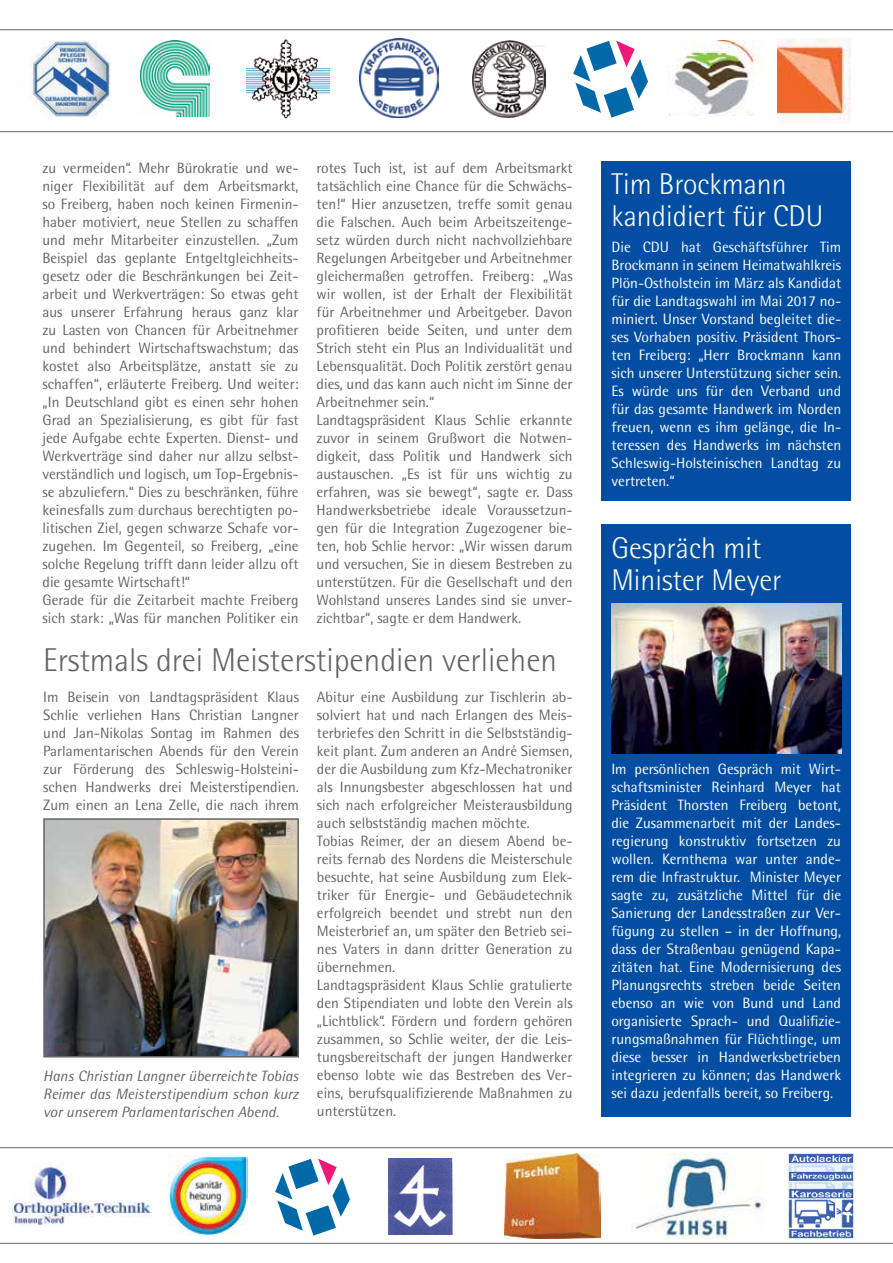
<style>
.page{position:relative;width:893px;height:1263px;background:#fff}
.page>*{position:absolute;margin:0;border:0;box-sizing:border-box;transform-origin:0 0}
.t1{font:300 33px "Rotis Semi Sans";color:#636466}
.t2{font:300 30px/31.5px "Rotis Semi Sans";color:#fff}
.t3{font:15px/18px "Rotis Semi Sans";color:#636466}
.t4{font:15px/18px "Rotis Semi Sans";color:#fff;text-align:justify}
.t5{font:italic 15px/18px "Rotis Semi Sans";color:#636466;text-align:justify}
</style>
<div class="page">
<svg style="left:0;top:29px;width:893px;height:103px"></svg>
<img style="left:2px;top:40px;width:136px;height:78px">
<img style="left:360px;top:38px;width:79px;height:79px">
<img style="left:246px;top:38px;width:84px;height:85px">
<img style="left:473px;top:40px;width:72px;height:77px">
<img style="left:661px;top:40px;width:107px;height:75px">
<img style="left:777px;top:38px;width:74px;height:85px">
<svg style="left:0;top:1147px;width:893px;height:97px"></svg>
<img style="left:12px;top:1166px;width:139px;height:59px">
<img style="left:168px;top:1156px;width:80px;height:79px">
<img style="left:389px;top:1158px;width:63px;height:76px">
<img style="left:505px;top:1153px;width:96px;height:85px">
<img style="left:632px;top:1153px;width:133px;height:85px">
<img style="left:788px;top:1153px;width:65px;height:85px">
<img style="left:140px;top:41px;width:70px;height:76px">
<svg style="left:573px;top:41px;width:75px;height:77px"></svg>
<svg style="left:275px;top:1158px;width:75px;height:77px"></svg>
<div style="left:601px;top:162px;width:250px;height:339px;background:#034ea2"></div>
<img style="left:46px;top:821px;width:250px;height:233px">
<div style="left:43px;top:818px;width:256px;height:239px;border:2px solid #636466"></div>
<div style="left:601px;top:524px;width:250px;height:593px;background:#034ea2"></div>
<img style="left:611px;top:604px;width:230px;height:150px">
<p class="t3" style="left:43px;top:159px;width:258px">zu vermeiden“. Mehr Bürokratie und we&shy;niger Flexibilität auf dem Arbeitsmarkt, so Freiberg, haben noch keinen Firmenin&shy;haber motiviert, neue Stellen zu schaffen und mehr Mitarbeiter einzustellen. „Zum Beispiel das geplante Entgeltgleichheits&shy;gesetz oder die Beschränkungen bei Zeit&shy;arbeit und Werkverträgen: So etwas geht aus unserer Erfahrung heraus ganz klar zu Lasten von Chancen für Arbeitnehmer und behindert Wirtschaftswachstum; das kostet also Arbeitsplätze, anstatt sie zu schaffen“, erläuterte Freiberg. Und weiter: „In Deutschland gibt es einen sehr hohen Grad an Spezialisierung, es gibt für fast jede Aufgabe echte Experten. Dienst- und Werkverträge sind daher nur allzu selbst&shy;verständlich und logisch, um Top-Ergebnis&shy;se abzuliefern.“ Dies zu beschränken, führe keinesfalls zum durchaus berechtigten po&shy;litischen Ziel, gegen schwarze Schafe vor&shy;zugehen. Im Gegenteil, so Freiberg, „eine solche Regelung trifft dann leider allzu oft die gesamte Wirtschaft!“<br>Gerade für die Zeitarbeit machte Freiberg sich stark: „Was für manchen Politiker ein</p>
<p class="t3" style="left:317px;top:159px;width:258px">rotes Tuch ist, ist auf dem Arbeitsmarkt tatsächlich eine Chance für die Schwächs&shy;ten!“ Hier anzusetzen, treffe somit genau die Falschen. Auch beim Arbeitszeitenge&shy;setz würden durch nicht nachvollziehbare Regelungen Arbeitgeber und Arbeitnehmer gleichermaßen getroffen. Freiberg: „Was wir wollen, ist der Erhalt der Flexibilität für Arbeitnehmer und Arbeitgeber. Davon profitieren beide Seiten, und unter dem Strich steht ein Plus an Individualität und Lebensqualität. Doch Politik zerstört genau dies, und das kann auch nicht im Sinne der Arbeitnehmer sein.“<br>Landtagspräsident Klaus Schlie erkannte zuvor in seinem Grußwort die Notwen&shy;digkeit, dass Politik und Handwerk sich austauschen. „Es ist für uns wichtig zu erfahren, was sie bewegt“, sagte er. Dass Handwerksbetriebe ideale Voraussetzun&shy;gen für die Integration Zugezogener bie&shy;ten, hob Schlie hervor: „Wir wissen darum und versuchen, Sie in diesem Bestreben zu unterstützen. Für die Gesellschaft und den Wohlstand unseres Landes sind sie unver&shy;zichtbar“, sagte er dem Handwerk.</p>
<h2 class="t2" style="left:612px;top:169px;width:213px">Tim Brockmann kandidiert für CDU</h2>
<p class="t4" style="left:612px;top:238px;width:231px">Die CDU hat Geschäftsführer Tim Brockmann in seinem Heimatwahlkreis Plön-Ostholstein im März als Kandidat für die Landtagswahl im Mai 2017 no&shy;miniert. Unser Vorstand begleitet die&shy;ses Vorhaben positiv. Präsident Thors&shy;ten Freiberg: „Herr Brockmann kann sich unserer Unterstützung sicher sein.<br>Es würde uns für den Verband und für das gesamte Handwerk im Norden freuen, wenn es ihm gelänge, die In&shy;teressen des Handwerks im nächsten Schleswig-Holsteinischen Landtag zu vertreten.“</p>
<h2 class="t2" style="left:611px;top:532px;width:172px">Gespräch mit<br>Minister Meyer</h2>
<h1 class="t1" style="left:43px;top:641px;width:515px">Erstmals drei Meisterstipendien verliehen</h1>
<p class="t3" style="left:43px;top:688px;width:257px;text-align:justify">Im Beisein von Landtagspräsident Klaus Schlie verliehen Hans Christian Langner und Jan-Nikolas Sontag im Rahmen des Parlamentarischen Abends für den Verein zur Förderung des Schleswig-Holsteini&shy;schen Handwerks drei Meisterstipendien.<br>Zum einen an Lena Zelle, die nach ihrem</p>
<p class="t3" style="left:317px;top:688px;width:257px">Abitur eine Ausbildung zur Tischlerin ab&shy;solviert hat und nach Erlangen des Meis&shy;terbriefes den Schritt in die Selbstständig&shy;keit plant. Zum anderen an André Siemsen, der die Ausbildung zum Kfz-Mechatroniker als Innungsbester abgeschlossen hat und sich nach erfolgreicher Meisterausbildung auch selbstständig machen möchte.<br>Tobias Reimer, der an diesem Abend be&shy;reits fernab des Nordens die Meisterschule besuchte, hat seine Ausbildung zum Elek&shy;triker für Energie- und Gebäudetechnik erfolgreich beendet und strebt nun den Meisterbrief an, um später den Betrieb sei&shy;nes Vaters in dann dritter Generation zu übernehmen.<br>Landtagspräsident Klaus Schlie gratulierte den Stipendiaten und lobte den Verein als „Lichtblick“. Fördern und fordern gehören zusammen, so Schlie weiter, der die Leis&shy;tungsbereitschaft der jungen Handwerker ebenso lobte wie das Bestreben des Ver&shy;eins, berufsqualifizierende Maßnahmen zu unterstützen.</p>
<p class="t5" style="left:43px;top:1066px;width:257px">Hans Christian Langner überreichte Tobias Reimer das Meisterstipendium schon kurz vor unserem Parlamentarischen Abend.</p>
<p class="t4" style="left:611px;top:760px;width:231px">Im persönlichen Gespräch mit Wirt&shy;schaftsminister Reinhard Meyer hat Präsident Thorsten Freiberg betont, die Zusammenarbeit mit der Landes&shy;regierung konstruktiv fortsetzen zu wollen. Kernthema war unter ande&shy;rem die Infrastruktur. Minister Meyer sagte zu, zusätzliche Mittel für die Sanierung der Landesstraßen zur Ver&shy;fügung zu stellen – in der Hoffnung, dass der Straßenbau genügend Kapa&shy;zitäten hat. Eine Modernisierung des Planungsrechts streben beide Seiten ebenso an wie von Bund und Land organisierte Sprach- und Qualifizie&shy;rungsmaßnahmen für Flüchtlinge, um diese besser in Handwerksbetrieben integrieren zu können; das Handwerk sei dazu jedenfalls bereit, so Freiberg.</p>
</div>
